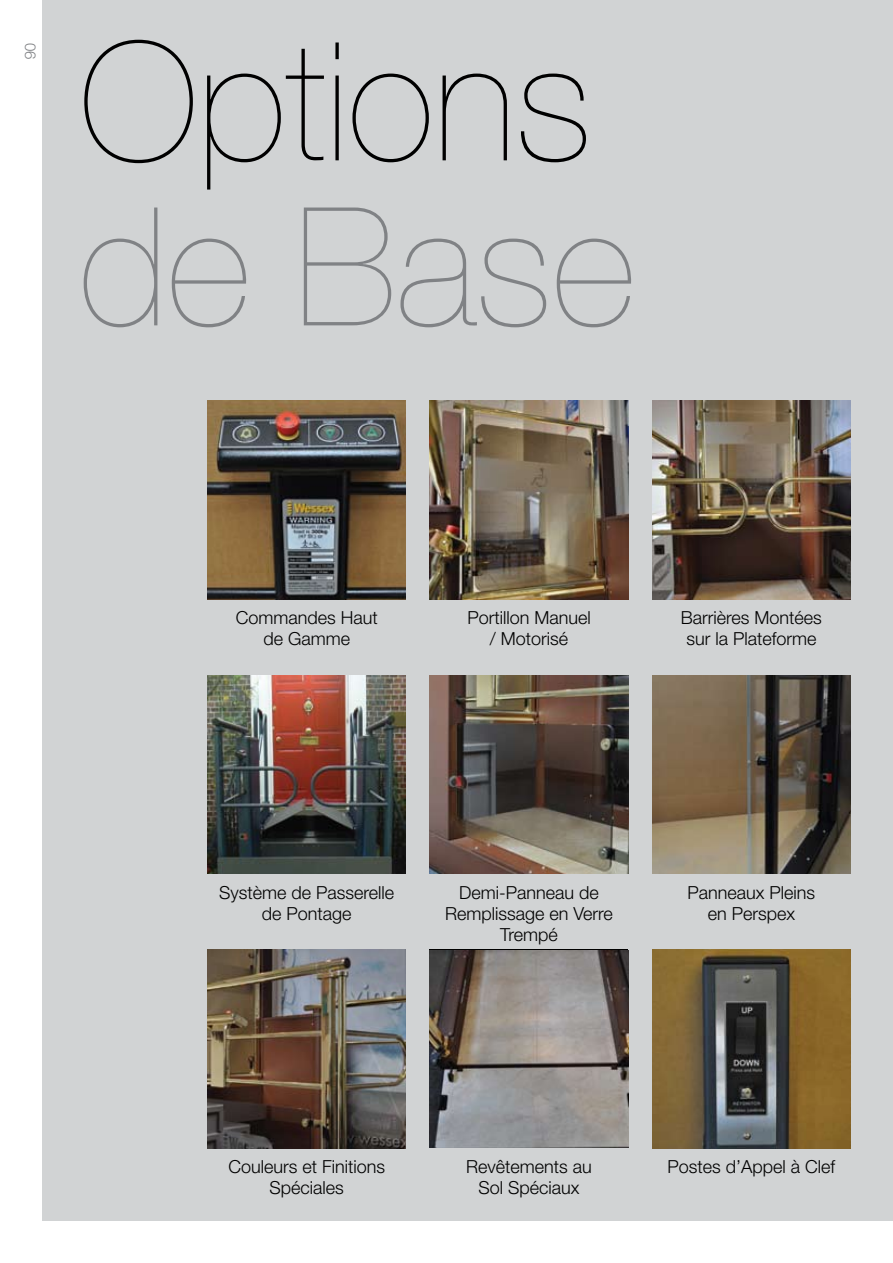
<style>
.page{position:relative;width:893px;height:1263px;background:#fff}
.page>*{position:absolute;margin:0;border:0;box-sizing:border-box;transform-origin:0 0}
.t1{font:200 165px "Helvetica Neue LT Std";color:#000}
.t2{font:200 165px "Helvetica Neue LT Std";color:#808285}
.t3{font:300 18px/21px "Helvetica Neue LT Std";color:#000;text-align:center}
.t4{font:300 15px "Helvetica Neue LT Std";color:#808285}
</style>
<div class="page">
<div style="left:43px;top:0;width:850px;height:1221px;background:#d1d3d4"></div>
<img style="left:207px;top:401px;width:199px;height:198px">
<img style="left:207px;top:675px;width:199px;height:199px">
<img style="left:207px;top:950px;width:199px;height:198px">
<img style="left:430px;top:401px;width:198px;height:198px">
<img style="left:430px;top:675px;width:198px;height:199px">
<img style="left:430px;top:950px;width:198px;height:198px">
<img style="left:652px;top:401px;width:198px;height:198px">
<img style="left:652px;top:675px;width:198px;height:199px">
<img style="left:652px;top:950px;width:198px;height:198px">
<p class="t4" style="left:40px;top:43px;width:18px;rotate:90deg">06</p>
<h1 class="t1" style="left:79px;top:7px;width:515px">Options</h1>
<h1 class="t2" style="left:79px;top:172px;width:558px">de Base</h1>
<p class="t3" style="left:236px;top:607px;width:144px">Commandes Haut de Gamme</p>
<p class="t3" style="left:467px;top:607px;width:125px">Portillon Manuel / Motorisé</p>
<p class="t3" style="left:681px;top:607px;width:143px">Barrières Montées sur la Plateforme</p>
<p class="t3" style="left:219px;top:881px;width:177px">Système de Passerelle de Pontage</p>
<p class="t3" style="left:445px;top:881px;width:169px">Demi-Panneau de<br>Remplissage en Verre<br>Trempé</p>
<p class="t3" style="left:688px;top:882px;width:129px">Panneaux Pleins en Perspex</p>
<p class="t3" style="left:228px;top:1156px;width:158px">Couleurs et Finitions<br>Spéciales</p>
<p class="t3" style="left:466px;top:1156px;width:127px">Revêtements au<br>Sol Spéciaux</p>
<p class="t3" style="left:668px;top:1156px;width:169px">Postes d’Appel à Clef</p>
</div>
